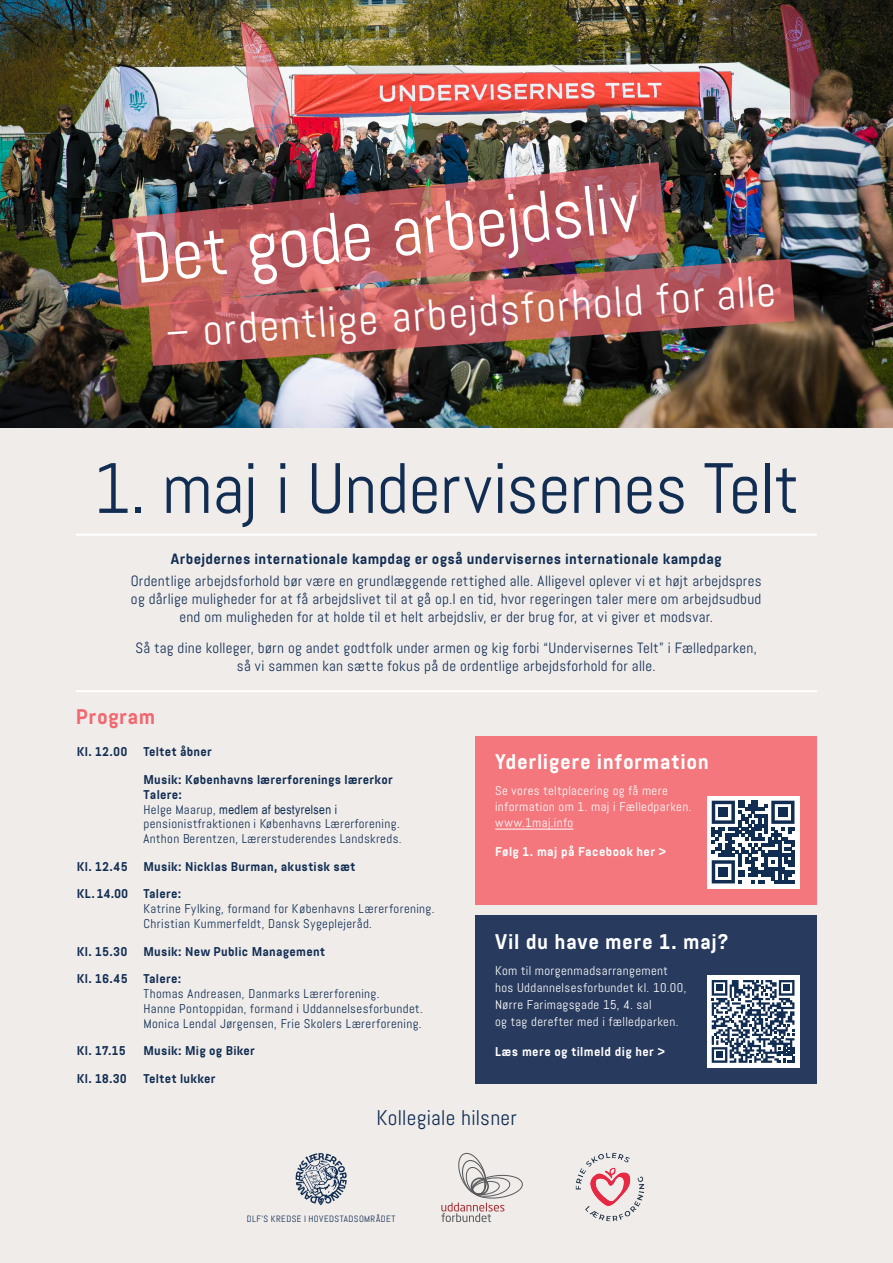
<style>
.page{position:relative;width:893px;height:1263px;background:#efecea}
.page>*{position:absolute;margin:0;border:0;box-sizing:border-box;transform-origin:0 0}
.t1{font:71.1px "Abel Pro";letter-spacing:-.01em;color:#122d52}
.t2{font:71.1px "Abel Pro";color:#fff}
.t3{font:43.35px "Abel Pro";color:#fff}
.t4{font:700 21.15px "Abel Pro";letter-spacing:.025em;color:#fff}
.t5{font:21.15px "Abel Pro";letter-spacing:.015em;color:#122d52}
.t6{font:700 21.15px "Abel Pro";letter-spacing:.025em;color:#f16871}
.t7{font:14.85px/18px "Abel Pro";letter-spacing:.015em;color:#122d52;text-align:center}
.t8{font:12.75px/14.9px "Abel Pro";letter-spacing:.03em;color:#122d52}
.t9{font:700 12.75px/27.6px "Abel Pro";letter-spacing:.02em;color:#122d52}
.t10{font:12.75px/17px "Abel Pro";letter-spacing:.03em;color:#fff}
.t11{font:700 12.75px "Abel Pro";letter-spacing:.03em;color:#fff}
.t12{font:9.15px "Abel Pro";letter-spacing:.045em;color:#122d52}
.s1{font-weight:700}
.s2{font-family:"Arial Narrow"}
</style>
<div class="page">
<img style="left:0;top:0;width:893px;height:427px">
<img style="left:112px;top:162px;width:556px;height:147px">
<img style="left:149px;top:259px;width:646px;height:107px">
<hr style="left:76px;top:690px;width:741px;height:2px;background:#fff">
<hr style="left:76px;top:534px;width:741px;height:2px;background:#fff">
<div style="left:475px;top:736px;width:341px;height:168px;background:#f3777c"></div>
<hr style="left:495px;top:829px;width:78px;height:1px;background:#fff">
<div style="left:476px;top:915px;width:341px;height:168px;background:#283a5d"></div>
<svg style="left:441px;top:1153px;width:82px;height:69px"></svg>
<img style="left:575px;top:1152px;width:70px;height:70px">
<svg style="left:296px;top:1153px;width:51px;height:52px"></svg>
<svg style="left:707px;top:796px;width:92px;height:92px;background:#eaecef"></svg>
<div style="left:707px;top:975px;width:92px;height:92px;background:#fff"></div>
<svg style="left:712px;top:801px;width:82px;height:82px;background:#77869b"></svg>
<div style="left:718px;top:807px;width:10px;height:10px;background:#122d52"></div>
<div style="left:778px;top:807px;width:10px;height:10px;background:#122d52"></div>
<div style="left:718px;top:867px;width:10px;height:10px;background:#122d52"></div>
<svg style="left:712px;top:980px;width:82px;height:83px"></svg>
<div style="left:716px;top:984px;width:7px;height:7px;background:#122d52"></div>
<div style="left:783px;top:984px;width:7px;height:7px;background:#122d52"></div>
<div style="left:716px;top:1051px;width:7px;height:7px;background:#122d52"></div>
<p class="t2" style="left:129px;top:214px;width:509px;rotate:-6deg">Det gode arbejdsliv</p>
<p class="t3" style="left:164px;top:306px;width:613px;rotate:-4deg">– ordentlige arbejdsforhold for alle</p>
<p class="t1" style="left:94px;top:443px;width:707px">1. maj i Undervisernes Telt</p>
<p class="t7" style="left:131px;top:548px;width:632px;line-height:22.2px"><span class="s1">Arbejdernes internationale kampdag er også undervisernes internationale kampdag<br></span>Ordentlige arbejdsforhold bør være en grundlæggende rettighed alle. Alligevel oplever vi et højt arbejdspres</p>
<p class="t7" style="left:131px;top:590px;width:632px">og dårlige muligheder for at få arbejdslivet til at gå op.I en tid, hvor regeringen taler mere om arbejdsudbud end om muligheden for at holde til et helt arbejdsliv, er der brug for, at vi giver et modsvar.</p>
<p class="t7" style="left:136px;top:639px;width:623px">Så tag dine kolleger, børn og andet godtfolk under armen og kig forbi “Undervisernes Telt” i Fælledparken, så vi sammen kan sætte fokus på de ordentlige arbejdsforhold for alle.</p>
<p class="t6" style="left:76px;top:702px;width:81px">Program</p>
<p class="t9" style="left:143px;top:738px;width:251px;text-indent:-67px">Kl. 12.00 Teltet åbner<br>Musik: Københavns lærerforenings lærerkor</p>
<p class="t8" style="left:143px;top:787px;width:260px"><span class="s1">Talere:<br></span>Helge Maarup, <span class="s2">medlem af bestyrelsen i </span>pensionistfraktionen i Københavns Lærerforening.<br>Anthon Berentzen, Lærerstuderendes Landskreds.</p>
<p class="t9" style="left:77px;top:853px;width:280px">Kl. 12.45 Musik: Nicklas Burman, akustisk sæt<br>KL. 14.00 Talere:</p>
<p class="t8" style="left:143px;top:901px;width:292px">Katrine Fylking, formand for Københavns Lærerforening.<br>Christian Kummerfeldt, Dansk Sygeplejeråd.</p>
<p class="t9" style="left:77px;top:938px;width:250px">Kl. 15.30 Musik: New Public Management<br>Kl. 16.45 Talere:</p>
<p class="t8" style="left:143px;top:986px;width:281px">Thomas Andreasen, Danmarks Lærerforening.<br>Hanne Pontoppidan, formand i Uddannelsesforbundet.<br>Monica Lendal Jørgensen, Frie Skolers Lærerforening.</p>
<p class="t9" style="left:77px;top:1037px;width:51px">Kl. 17.15</p>
<p class="t9" style="left:143px;top:1037px;width:113px">Musik: Mig og Biker</p>
<p class="t9" style="left:77px;top:1065px;width:52px">Kl. 18.30</p>
<p class="t9" style="left:143px;top:1065px;width:74px">Teltet lukker</p>
<p class="t5" style="left:377px;top:1104px;width:142px">Kollegiale hilsner</p>
<p class="t4" style="left:495px;top:747px;width:215px">Yderligere information</p>
<p class="t10" style="left:495px;top:782px;width:198px;line-height:15.9px">Se vores teltplacering og få mere information om 1. maj i Fælledparken. www.1maj.info</p>
<p class="t11" style="left:495px;top:843px;width:173px">Følg 1. maj på Facebook her &gt;</p>
<p class="t4" style="left:495px;top:927px;width:235px">Vil du have mere 1. maj?</p>
<p class="t10" style="left:495px;top:962px;width:193px">Kom til morgenmadsarrangement hos Uddannelsesforbundet kl. 10.00, Nørre Farimagsgade 15, 4. sal<br>og tag derefter med i fælledparken.</p>
<p class="t11" style="left:495px;top:1043px;width:172px">Læs mere og tilmeld dig her &gt;</p>
<p class="t12" style="left:247px;top:1213px;width:150px">DLF’S KREDSE I HOVEDSTADSOMRÅDET</p>
</div>
